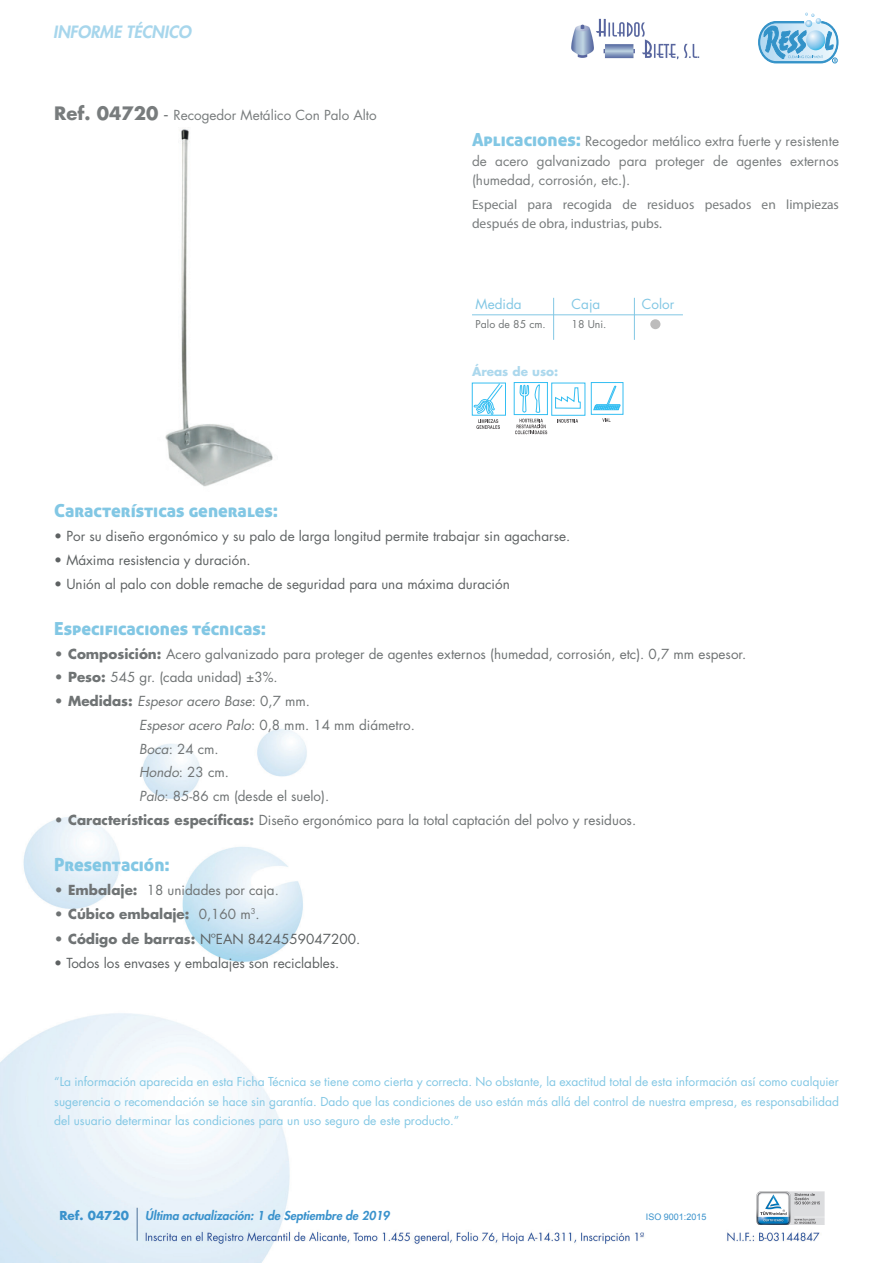
<style>
.page{position:relative;width:893px;height:1263px;background:#fff}
.page>*{position:absolute;margin:0;border:0;box-sizing:border-box;transform-origin:0 0}
.t1{font:18px "Aller Display";color:#82c7e4}
.t2{font:italic 800 16.5px "Futura Std";color:#a7d6ec}
.t3{font:13.5px/23.7px "Futura Std";color:#6f7374}
.t4{font:13.5px "Futura Std";color:#5d6162}
.t5{font:13.5px/19.5px "Futura Std";color:#787c7d;text-align:justify}
.t6{font:13.5px/19.5px "Myriad Pro";color:#787c7d}
.t7{font:700 13.5px "Futura Std";color:#6f7374}
.t8{font:13.5px "Futura Std";color:#82c7e4}
.t9{font:12px/19.5px "Futura Std";color:#82c7e4;text-align:justify}
.t10{font:italic 800 12px "Futura Std";color:#3a92cc}
.t11{font:700 12px "Futura Std";color:#acd8ed}
.t12{font:700 12px "Futura Std";color:#3a92cc}
.t13{font:10.5px "Futura Std";color:#6f7374}
.t14{font:9px "Arial";color:#3a92cc}
.s1{font-weight:700;font-size:18px}
.s2{font-size:18px}
.s3{font-family:"Aller Display";font-size:18px;color:#82c7e4}
.s4{font-weight:700}
.s5{font-style:italic}
.s6{font-weight:400}
.s7{font-weight:700;color:#6f7374}
</style>
<div class="page">
<img style="left:0;top:729px;width:825px;height:534px">
<img style="left:757px;top:1191px;width:68px;height:33px">
<hr style="left:137px;top:1208px;width:1px;height:32px;background:#4b6f97">
<svg style="left:758px;top:12px;width:81px;height:52px"></svg>
<img style="left:571px;top:18px;width:129px;height:42px">
<hr style="left:553px;top:298px;width:1px;height:42px;background:#82c7e4">
<hr style="left:472px;top:314px;width:211px;height:1px;background:#82c7e4">
<div style="left:472px;top:383px;width:34px;height:33px;background:#fff;border:1px solid #00aeef"></div>
<svg style="left:473px;top:382px;width:30px;height:47px"></svg>
<svg style="left:514px;top:382px;width:1px;height:33px"></svg>
<svg style="left:515px;top:382px;width:71px;height:52px"></svg>
<svg style="left:602px;top:418px;width:8px;height:4px"></svg>
<svg style="left:593px;top:385px;width:28px;height:26px"></svg>
<img style="left:165px;top:129px;width:108px;height:358px">
<hr style="left:634px;top:298px;width:1px;height:42px;background:#82c7e4">
<svg style="left:650px;top:319px;width:10px;height:10px"></svg>
<p class="t2" style="left:53px;top:22px;width:140px">INFORME TÉCNICO</p>
<p class="t5" style="left:54px;top:105px;width:324px"><span class="s1">Ref. 04720</span> <span class="s2">-</span> Recogedor Metálico Con Palo Alto</p>
<p class="t5" style="left:472px;top:132px;width:368px"><span class="s3">Aplicaciones:</span> Recogedor metálico extra fuerte y resistente de acero galvanizado para proteger de agentes externos (humedad, corrosión, etc.).</p>
<p class="t6" style="left:472px;top:194px;width:368px">Especial para recogida de residuos pesados en limpiezas después de obra, industrias, pubs.</p>
<p class="t8" style="left:476px;top:295px;width:48px">Medida</p>
<p class="t8" style="left:572px;top:295px;width:30px">Caja</p>
<p class="t8" style="left:642px;top:295px;width:34px">Color</p>
<p class="t13" style="left:476px;top:318px;width:72px">Palo de 85 cm.</p>
<p class="t13" style="left:572px;top:318px;width:36px">18 Uni.</p>
<p class="t11" style="left:472px;top:364px;width:88px">Áreas de uso:</p>
<h1 class="t1" style="left:54px;top:499px;width:225px">Características generales:</h1>
<p class="t4" style="left:54px;top:527px;width:517px">• Por su diseño ergonómico y su palo de larga longitud permite trabajar sin agacharse.</p>
<p class="t4" style="left:54px;top:551px;width:198px">• Máxima resistencia y duración.</p>
<p class="t4" style="left:54px;top:575px;width:457px">• Unión al palo con doble remache de seguridad para una máxima duración</p>
<h1 class="t1" style="left:54px;top:617px;width:213px">Especificaciones técnicas:</h1>
<p class="t3" style="left:54px;top:642px;width:694px"><span class="s4">• Composición:</span> Acero galvanizado para proteger de agentes externos (humedad, corrosión, etc). 0,7 mm espesor.</p>
<p class="t3" style="left:54px;top:666px;width:225px"><span class="s4">• Peso:</span> 545 gr. (cada unidad) ±3%.</p>
<p class="t3" style="left:139px;top:689px;width:277px;text-indent:-85px"><span class="s4">• Medidas:</span> <span class="s5">Espesor acero Base</span>: 0,7 mm.<br><span class="s5">Espesor acero Palo</span>: 0,8 mm. 14 mm diámetro.<br><span class="s5">Boca</span>: 24 cm.<br><span class="s5">Hondo</span>: 23 cm.<br><span class="s5">Palo</span>: 85-86 cm (desde el suelo).</p>
<p class="t3" style="left:54px;top:808px;width:583px"><span class="s4">• Características específicas:</span> Diseño ergonómico para la total captación del polvo y residuos.</p>
<h1 class="t1" style="left:54px;top:853px;width:117px">Presentación:</h1>
<p class="t3" style="left:54px;top:878px;width:226px"><span class="s4">• Embalaje:</span> 18 unidades por caja.</p>
<p class="t7" style="left:54px;top:904px;width:207px">• Cúbico embalaje: <span class="s6">0,160 m</span><sup>3</sup><span class="s6">.</span></p>
<p class="t4" style="left:54px;top:930px;width:307px"><span class="s7">• Código de barras:</span> NºEAN 8424559047200.</p>
<p class="t4" style="left:54px;top:954px;width:287px">• Todos los envases y embalajes son reciclables.</p>
<p class="t9" style="left:54px;top:1072px;width:786px">“La información aparecida en esta Ficha Técnica se tiene como cierta y correcta. No obstante, la exactitud total de esta información así como cualquier sugerencia o recomendación se hace sin garantía. Dado que las condiciones de uso están más allá del control de nuestra empresa, es responsabilidad del usuario determinar las condiciones para un uso seguro de este producto.”</p>
<p class="t12" style="left:59px;top:1207px;width:71px">Ref. 04720</p>
<p class="t10" style="left:145px;top:1208px;width:246px">Última actualización: 1 de Septiembre de 2019</p>
<p class="t14" style="left:646px;top:1211px;width:62px">ISO 9001:2015</p>
</div>
